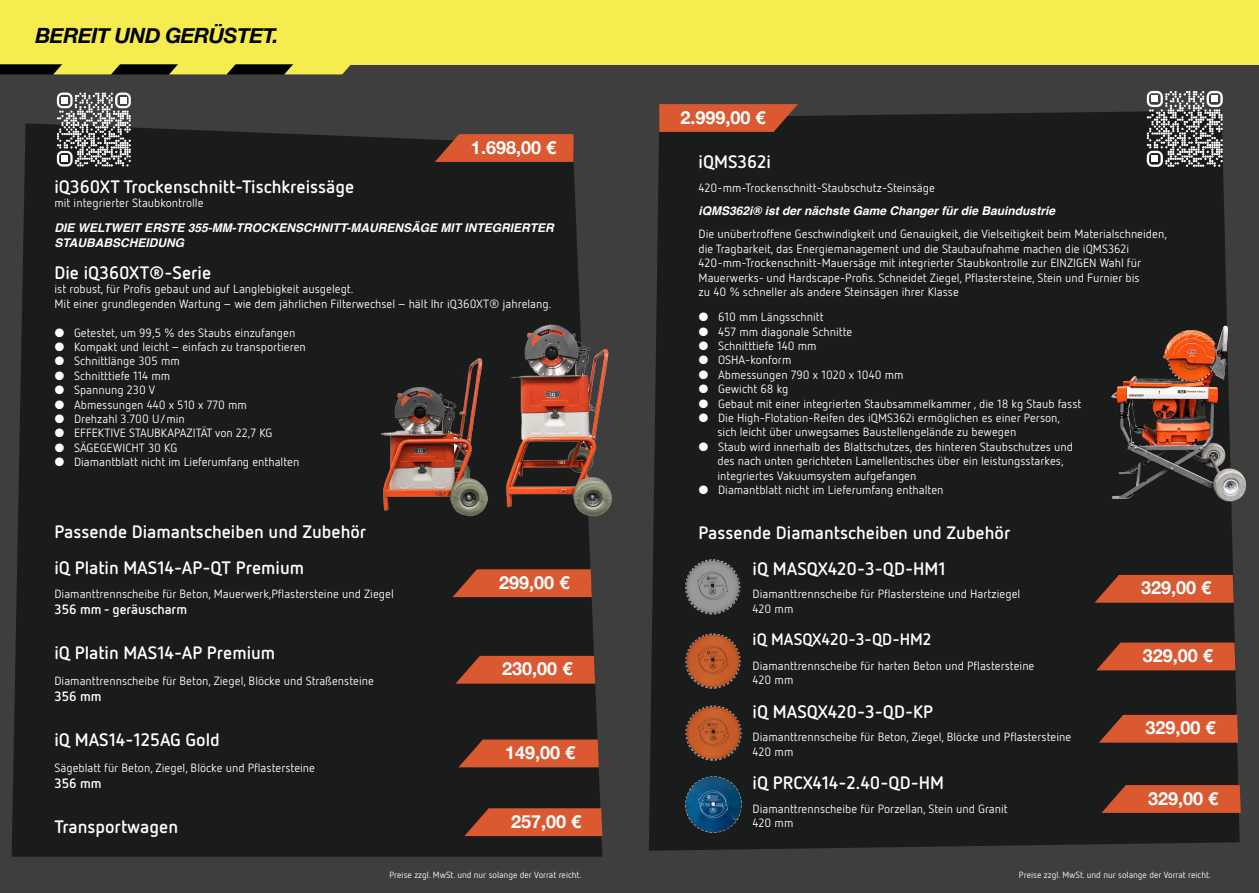
<style>
.page{position:relative;width:1259px;height:893px;background:#fff}
.page>*{position:absolute;margin:0;border:0;box-sizing:border-box;transform-origin:0 0}
.t1{font:italic 700 21px "Helvetica Neue";letter-spacing:-.025em;color:#000}
.t2{font:700 18px "Netto OT";color:#fff}
.t3{font:700 18px "Helvetica Neue";color:#fff}
.t4{font:700 16.5px "Netto OT";color:#fff}
.t5{font:700 13.5px "Netto OT";color:#fff}
.t6{font:12px "Netto OT";color:#fff}
.t7{font:italic 700 12px "Helvetica";color:#fff}
.t8{font:9px "Netto OT";color:#fff}
</style>
<div class="page">
<div style="left:0;top:0;width:634px;height:893px;background:#3e3e3e"></div>
<div style="left:625px;top:0;width:634px;height:893px;background:#3e3e3e"></div>
<div style="left:649px;top:111px;width:590px;height:740px;background:#1a1b1b"></div>
<div style="left:12px;top:123px;width:590px;height:734px;background:#1a1b1b"></div>
<svg style="left:452px;top:569px;width:140px;height:28px;background:#c5522d"></svg>
<svg style="left:455px;top:656px;width:140px;height:28px;background:#c5522d"></svg>
<svg style="left:458px;top:739px;width:141px;height:28px;background:#c4522d"></svg>
<svg style="left:464px;top:808px;width:138px;height:28px;background:#c6522d"></svg>
<svg style="left:435px;top:134px;width:138px;height:28px;background:#c9542f"></svg>
<img style="left:1101px;top:321px;width:146px;height:185px">
<img style="left:682px;top:557px;width:61px;height:60px">
<img style="left:682px;top:630px;width:61px;height:61px">
<img style="left:682px;top:702px;width:62px;height:62px">
<img style="left:682px;top:773px;width:62px;height:62px">
<div style="left:0;top:0;width:1259px;height:64px;background:#f5ed4f"></div>
<svg style="left:0;top:64px;width:351px;height:10px;background:#7d7928"></svg>
<svg style="left:659px;top:104px;width:139px;height:28px;background:#c8532e"></svg>
<svg style="left:1143px;top:90px;width:79px;height:77px"></svg>
<div style="left:1151px;top:155px;width:7px;height:7px;background:#fff"></div>
<svg style="left:1094px;top:575px;width:139px;height:28px;background:#c6522d"></svg>
<svg style="left:1096px;top:643px;width:139px;height:27px;background:#c8532e"></svg>
<svg style="left:1099px;top:715px;width:139px;height:28px;background:#c6522d"></svg>
<svg style="left:1101px;top:785px;width:139px;height:28px;background:#c7522d"></svg>
<svg style="left:54px;top:92px;width:77px;height:75px"></svg>
<div style="left:61px;top:155px;width:7px;height:7px;background:#fff"></div>
<img style="left:359px;top:321px;width:253px;height:198px">
<p class="t1" style="left:35px;top:19px;width:245px">BEREIT UND GERÜSTET.</p>
<p class="t3" style="left:471px;top:133px;width:87px">1.698,00 €</p>
<p class="t2" style="left:54px;top:175px;width:301px">iQ360XT Trockenschnitt-Tischkreissäge</p>
<p class="t6" style="left:54px;top:195px;width:151px">mit integrierter Staubkontrolle</p>
<p class="t7" style="left:54px;top:221px;width:501px">DIE WELTWEIT ERSTE 355-MM-TROCKENSCHNITT-MAURENSÄGE MIT INTEGRIERTER</p>
<p class="t7" style="left:54px;top:235px;width:131px">STAUBABSCHEIDUNG</p>
<p class="t2" style="left:54px;top:261px;width:158px">Die iQ360XT®-Serie</p>
<p class="t6" style="left:54px;top:282px;width:300px">ist robust, für Profis gebaut und auf Langlebigkeit ausgelegt.</p>
<p class="t6" style="left:54px;top:296px;width:498px">Mit einer grundlegenden Wartung – wie dem jährlichen Filterwechsel – hält Ihr iQ360XT® jahrelang.</p>
<p class="t6" style="left:54px;top:325px;width:242px">● Getestet, um 99,5 % des Staubs einzufangen</p>
<p class="t6" style="left:54px;top:339px;width:253px">● Kompakt und leicht – einfach zu transportieren</p>
<p class="t6" style="left:54px;top:354px;width:127px">● Schnittlänge 305 mm</p>
<p class="t6" style="left:54px;top:368px;width:117px">● Schnitttiefe 114 mm</p>
<p class="t6" style="left:54px;top:383px;width:102px">● Spannung 230 V</p>
<p class="t6" style="left:54px;top:397px;width:194px">● Abmessungen 440 x 510 x 770 mm</p>
<p class="t6" style="left:54px;top:411px;width:132px">● Drehzahl 3.700 U/min</p>
<p class="t6" style="left:54px;top:426px;width:219px">● EFFEKTIVE STAUBKAPAZITÄT von 22,7 KG</p>
<p class="t6" style="left:54px;top:440px;width:124px">● SÄGEGEWICHT 30 KG</p>
<p class="t6" style="left:54px;top:455px;width:246px">● Diamantblatt nicht im Lieferumfang enthalten</p>
<p class="t2" style="left:54px;top:521px;width:313px">Passende Diamantscheiben und Zubehör</p>
<p class="t2" style="left:54px;top:557px;width:251px">iQ Platin MAS14-AP-QT Premium</p>
<p class="t6" style="left:54px;top:586px;width:341px">Diamanttrennscheibe für Beton, Mauerwerk,Pflastersteine und Ziegel</p>
<p class="t5" style="left:54px;top:601px;width:134px">356 mm - geräuscharm</p>
<p class="t2" style="left:54px;top:642px;width:222px">iQ Platin MAS14-AP Premium</p>
<p class="t6" style="left:54px;top:673px;width:321px">Diamanttrennscheibe für Beton, Ziegel, Blöcke und Straßensteine</p>
<p class="t5" style="left:54px;top:688px;width:49px">356 mm</p>
<p class="t2" style="left:54px;top:729px;width:167px">iQ MAS14-125AG Gold</p>
<p class="t6" style="left:54px;top:760px;width:262px">Sägeblatt für Beton, Ziegel, Blöcke und Pflastersteine</p>
<p class="t5" style="left:54px;top:775px;width:49px">356 mm</p>
<p class="t2" style="left:54px;top:816px;width:125px">Transportwagen</p>
<p class="t3" style="left:499px;top:568px;width:72px">299,00 €</p>
<p class="t3" style="left:502px;top:655px;width:72px">230,00 €</p>
<p class="t3" style="left:505px;top:738px;width:72px">149,00 €</p>
<p class="t3" style="left:511px;top:807px;width:72px">257,00 €</p>
<p class="t3" style="left:680px;top:103px;width:87px">2.999,00 €</p>
<p class="t2" style="left:698px;top:150px;width:74px">iQMS362i</p>
<p class="t6" style="left:698px;top:180px;width:238px">420-mm-Trockenschnitt-Staubschutz-Steinsäge</p>
<p class="t7" style="left:698px;top:203px;width:358px">iQMS362i® ist der nächste Game Changer für die Bauindustrie</p>
<p class="t6" style="left:698px;top:227px;width:470px">Die unübertroffene Geschwindigkeit und Genauigkeit, die Vielseitigkeit beim Materialschneiden,</p>
<p class="t6" style="left:698px;top:241px;width:432px">die Tragbarkeit, das Energiemanagement und die Staubaufnahme machen die iQMS362i</p>
<p class="t6" style="left:698px;top:256px;width:444px">420-mm-Trockenschnitt-Mauersäge mit integrierter Staubkontrolle zur EINZIGEN Wahl für</p>
<p class="t6" style="left:698px;top:270px;width:442px">Mauerwerks- und Hardscape-Profis. Schneidet Ziegel, Pflastersteine, Stein und Furnier bis</p>
<p class="t6" style="left:698px;top:284px;width:262px">zu 40 % schneller als andere Steinsägen ihrer Klasse</p>
<p class="t6" style="left:698px;top:310px;width:127px">● 610 mm Längsschnitt</p>
<p class="t6" style="left:698px;top:324px;width:155px">● 457 mm diagonale Schnitte</p>
<p class="t6" style="left:698px;top:338px;width:119px">● Schnitttiefe 140 mm</p>
<p class="t6" style="left:698px;top:353px;width:94px">● OSHA-konform</p>
<p class="t6" style="left:698px;top:367px;width:206px">● Abmessungen 790 x 1020 x 1040 mm</p>
<p class="t6" style="left:698px;top:382px;width:91px">● Gewicht 68 kg</p>
<p class="t6" style="left:698px;top:396px;width:384px">● Gebaut mit einer integrierten Staubsammelkammer , die 18 kg Staub fasst</p>
<p class="t6" style="left:698px;top:410px;width:363px">● Die High-Flotation-Reifen des iQMS362i ermöglichen es einer Person,</p>
<p class="t6" style="left:717px;top:425px;width:300px">sich leicht über unwegsames Baustellengelände zu bewegen</p>
<p class="t6" style="left:698px;top:439px;width:376px">● Staub wird innerhalb des Blattschutzes, des hinteren Staubschutzes und</p>
<p class="t6" style="left:717px;top:454px;width:348px">des nach unten gerichteten Lamellentisches über ein leistungsstarkes,</p>
<p class="t6" style="left:717px;top:468px;width:200px">integriertes Vakuumsystem aufgefangen</p>
<p class="t6" style="left:698px;top:482px;width:246px">● Diamantblatt nicht im Lieferumfang enthalten</p>
<p class="t2" style="left:698px;top:521px;width:313px">Passende Diamantscheiben und Zubehör</p>
<p class="t2" style="left:752px;top:557px;width:194px">iQ MASQX420-3-QD-HM1</p>
<p class="t6" style="left:752px;top:587px;width:269px">Diamanttrennscheibe für Pflastersteine und Hartziegel</p>
<p class="t6" style="left:752px;top:601px;width:42px">420 mm</p>
<p class="t4" style="left:752px;top:628px;width:180px">iQ MASQX420-3-QD-HM2</p>
<p class="t6" style="left:752px;top:658px;width:283px">Diamanttrennscheibe für harten Beton und Pflastersteine</p>
<p class="t6" style="left:752px;top:673px;width:42px">420 mm</p>
<p class="t2" style="left:752px;top:700px;width:182px">iQ MASQX420-3-QD-KP</p>
<p class="t6" style="left:752px;top:730px;width:320px">Diamanttrennscheibe für Beton, Ziegel, Blöcke und Pflastersteine</p>
<p class="t6" style="left:752px;top:744px;width:42px">420 mm</p>
<p class="t2" style="left:752px;top:771px;width:193px">iQ PRCX414-2.40-QD-HM</p>
<p class="t6" style="left:752px;top:801px;width:257px">Diamanttrennscheibe für Porzellan, Stein und Granit</p>
<p class="t6" style="left:752px;top:815px;width:42px">420 mm</p>
<p class="t3" style="left:1141px;top:574px;width:72px">329,00 €</p>
<p class="t3" style="left:1143px;top:641px;width:72px">329,00 €</p>
<p class="t3" style="left:1145px;top:714px;width:72px">329,00 €</p>
<p class="t3" style="left:1148px;top:784px;width:72px">329,00 €</p>
<p class="t8" style="left:389px;top:869px;width:193px">Preise zzgl. MwSt. und nur solange der Vorrat reicht.</p>
<p class="t8" style="left:1019px;top:869px;width:193px">Preise zzgl. MwSt. und nur solange der Vorrat reicht.</p>
</div>
